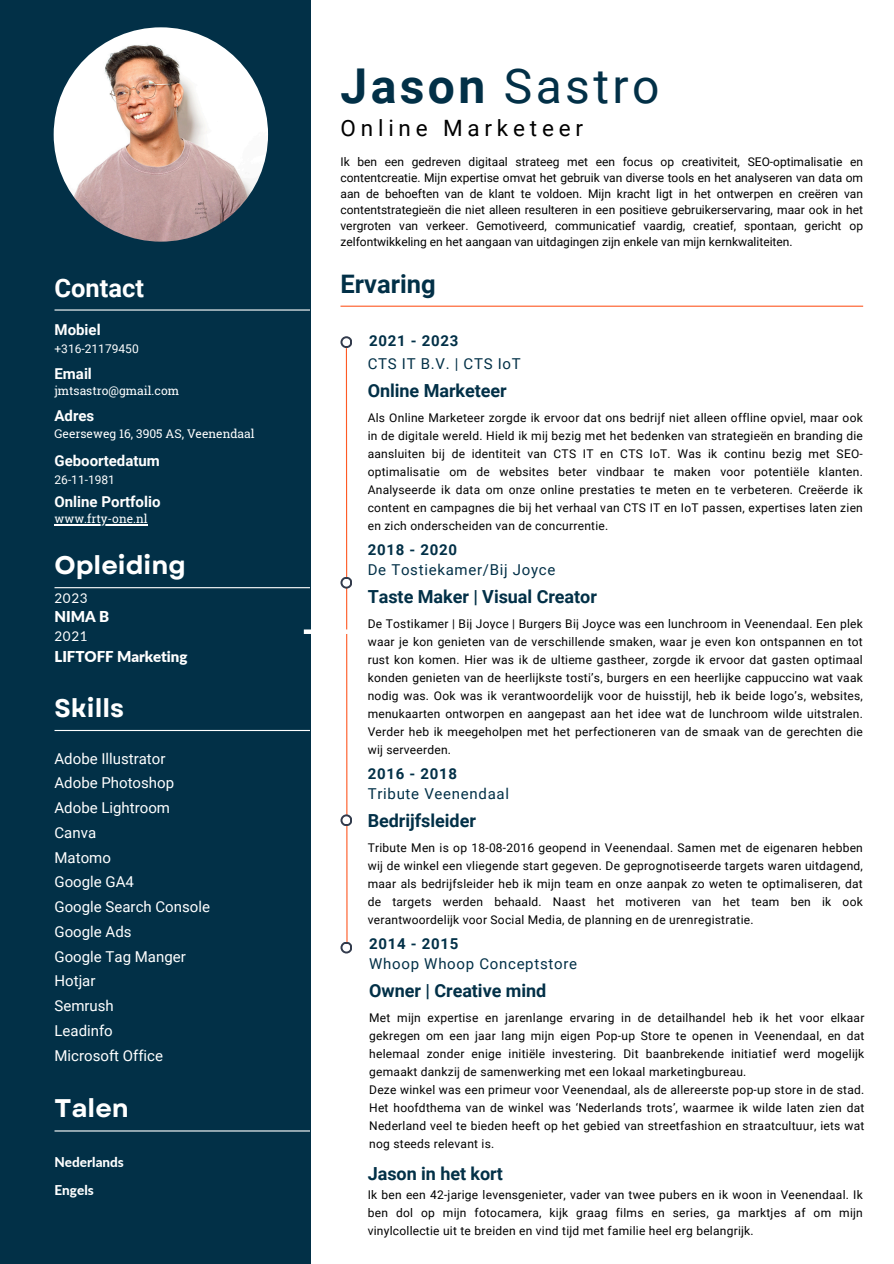
<style>
.page{position:relative;width:894px;height:1264px;background:#fff}
.page>*{position:absolute;margin:0;border:0;box-sizing:border-box;transform-origin:0 0}
.t1{font:48px "Roboto";letter-spacing:.07em;color:#023047}
.t2{font:700 25.5px "Garet";color:#fff}
.t3{font:700 25.5px "Roboto";color:#023047}
.t4{font:700 25.5px "Roboto";color:#fff}
.t5{font:22.5px "Roboto";letter-spacing:.215em;color:#000}
.t6{font:700 18px "Roboto";letter-spacing:-.005em;color:#023047}
.t7{font:15px "Roboto";color:#fff}
.t8{font:15px "Roboto";letter-spacing:.05em;color:#023047}
.t9{font:700 15px "Roboto";color:#fff}
.t10{font:700 15px "Roboto";letter-spacing:.05em;color:#023047}
.t11{font:900 15px "Lato";letter-spacing:-.005em;color:#fff}
.t12{font:800 13.5px "Lato";color:#fff}
.t13{font:13.5px "Lato";letter-spacing:.045em;color:#fff}
.t14{font:12px/18px "Roboto";letter-spacing:.02em;color:#000;text-align:justify}
.t15{font:12px "Roboto Slab";color:#fff}
.t16{font:12px "Roboto";color:#fff}
.s1{font-weight:700}
</style>
<div class="page">
<div style="left:0;top:0;width:310px;height:1263px;background:#023047"></div>
<hr style="left:54px;top:309px;width:256px;height:1px;background:#fff">
<hr style="left:54px;top:587px;width:256px;height:1px;background:#fff">
<hr style="left:340px;top:305px;width:522px;height:2px;background:#fe5a25">
<svg style="left:345px;top:348px;width:3px;height:593px"></svg>
<svg style="left:340px;top:336px;width:12px;height:12px"></svg>
<div style="left:342px;top:338px;width:8px;height:8px;background:#fff;border-radius:50%"></div>
<svg style="left:340px;top:576px;width:12px;height:12px"></svg>
<div style="left:342px;top:578px;width:8px;height:8px;background:#fff;border-radius:50%"></div>
<svg style="left:340px;top:814px;width:12px;height:12px"></svg>
<div style="left:342px;top:816px;width:8px;height:8px;background:#fff;border-radius:50%"></div>
<img style="left:54px;top:27px;width:214px;height:215px;border-radius:50%">
<hr style="left:54px;top:730px;width:256px;height:1px;background:#fff">
<hr style="left:54px;top:1130px;width:256px;height:1px;background:#fff">
<svg style="left:340px;top:941px;width:12px;height:12px"></svg>
<div style="left:342px;top:943px;width:8px;height:8px;background:#fff;border-radius:50%"></div>
<div style="left:304px;top:629px;width:285px;height:5px;background:#fff"></div>
<hr style="left:54px;top:524px;width:94px;height:1px;background:#fff">
<p class="t4" style="left:54px;top:273px;width:91px">Contact</p>
<p class="t9" style="left:54px;top:321px;width:48px">Mobiel</p>
<h6 class="t16" style="left:54px;top:342px;width:86px">+316-21179450</h6>
<p class="t9" style="left:54px;top:365px;width:39px">Email</p>
<h6 class="t15" style="left:54px;top:382px;width:126px">jmtsastro@gmail.com</h6>
<h4 class="t9" style="left:54px;top:407px;width:41px">Adres</h4>
<p class="t15" style="left:54px;top:425px;width:201px">Geerseweg 16, 3905 AS, Veenendaal</p>
<p class="t9" style="left:54px;top:452px;width:107px">Geboortedatum</p>
<h6 class="t16" style="left:54px;top:473px;width:62px">26-11-1981</h6>
<h6 class="t9" style="left:54px;top:493px;width:107px">Online Portfolio</h6>
<p class="t15" style="left:54px;top:510px;width:94px">www.frty-one.nl</p>
<h2 class="t2" style="left:54px;top:547px;width:133px">Opleiding</h2>
<p class="t13" style="left:54px;top:589px;width:35px">2023</p>
<p class="t13" style="left:54px;top:627px;width:35px">2021</p>
<p class="t11" style="left:54px;top:607px;width:56px">NIMA B</p>
<p class="t11" style="left:54px;top:647px;width:134px">LIFTOFF Marketing</p>
<p class="t2" style="left:54px;top:689px;width:71px">Skills</p>
<h4 class="t7" style="left:54px;top:749px;width:112px">Adobe Illustrator</h4>
<p class="t7" style="left:54px;top:774px;width:121px">Adobe Photoshop</p>
<h6 class="t7" style="left:54px;top:799px;width:117px">Adobe Lightroom</h6>
<p class="t7" style="left:54px;top:824px;width:43px">Canva</p>
<h4 class="t7" style="left:54px;top:848px;width:58px">Matomo</h4>
<p class="t7" style="left:54px;top:873px;width:81px">Google GA4</p>
<h6 class="t7" style="left:54px;top:898px;width:157px">Google Search Console</h6>
<p class="t7" style="left:54px;top:923px;width:78px">Google Ads</p>
<h4 class="t7" style="left:54px;top:947px;width:133px">Google Tag Manger</h4>
<p class="t7" style="left:54px;top:972px;width:42px">Hotjar</p>
<p class="t7" style="left:54px;top:997px;width:61px">Semrush</p>
<h4 class="t7" style="left:54px;top:1022px;width:60px">Leadinfo</h4>
<p class="t7" style="left:54px;top:1046px;width:110px">Microsoft Office</p>
<h2 class="t2" style="left:54px;top:1090px;width:76px">Talen</h2>
<p class="t12" style="left:54px;top:1153px;width:71px">Nederlands</p>
<p class="t12" style="left:54px;top:1181px;width:41px">Engels</p>
<h6 class="t1" style="left:340px;top:58px;width:320px"><span class="s1">Jason</span> Sastro</h6>
<p class="t5" style="left:340px;top:115px;width:244px">Online Marketeer</p>
<h6 class="t14" style="left:340px;top:154px;width:524px;line-height:16px">Ik ben een gedreven digitaal strateeg met een focus op creativiteit, SEO-optimalisatie en contentcreatie. Mijn expertise omvat het gebruik van diverse tools en het analyseren van data om aan de behoeften van de klant te voldoen. Mijn kracht ligt in het ontwerpen en creëren van contentstrategieën die niet alleen resulteren in een positieve gebruikerservaring, maar ook in het vergroten van verkeer. Gemotiveerd, communicatief vaardig, creatief, spontaan, gericht op zelfontwikkeling en het aangaan van uitdagingen zijn enkele van mijn kernkwaliteiten.</h6>
<p class="t3" style="left:340px;top:269px;width:97px">Ervaring</p>
<h6 class="t10" style="left:369px;top:332px;width:91px">2021 - 2023</h6>
<p class="t8" style="left:367px;top:355px;width:154px">CTS IT B.V. | CTS IoT</p>
<p class="t6" style="left:367px;top:380px;width:140px">Online Marketeer</p>
<h2 class="t14" style="left:367px;top:409px;width:496px">Als Online Marketeer zorgde ik ervoor dat ons bedrijf niet alleen offline opviel, maar ook in de digitale wereld. Hield ik mij bezig met het bedenken van strategieën en branding die aansluiten bij de identiteit van CTS IT en CTS IoT. Was ik continu bezig met SEO&shy;optimalisatie om de websites beter vindbaar te maken voor potentiële klanten.<br>Analyseerde ik data om onze online prestaties te meten en te verbeteren. Creëerde ik content en campagnes die bij het verhaal van CTS IT en IoT passen, expertises laten zien en zich onderscheiden van de concurrentie.</h2>
<p class="t10" style="left:367px;top:541px;width:91px">2018 - 2020</p>
<p class="t8" style="left:367px;top:561px;width:189px">De Tostiekamer/Bij Joyce</p>
<h6 class="t6" style="left:367px;top:586px;width:231px">Taste Maker | Visual Creator</h6>
<p class="t14" style="left:367px;top:615px;width:496px">De Tostikamer | Bij Joyce | Burgers Bij Joyce was een lunchroom in Veenendaal. Een plek waar je kon genieten van de verschillende smaken, waar je even kon ontspannen en tot rust kon komen. Hier was ik de ultieme gastheer, zorgde ik ervoor dat gasten optimaal konden genieten van de heerlijkste tosti’s, burgers en een heerlijke cappuccino wat vaak nodig was. Ook was ik verantwoordelijk voor de huisstijl, heb ik beide logo’s, websites, menukaarten ontworpen en aangepast aan het idee wat de lunchroom wilde uitstralen.<br>Verder heb ik meegeholpen met het perfectioneren van de smaak van de gerechten die wij serveerden.</p>
<p class="t10" style="left:367px;top:765px;width:91px">2016 - 2018</p>
<p class="t8" style="left:367px;top:785px;width:143px">Tribute Veenendaal</p>
<h2 class="t6" style="left:367px;top:810px;width:110px">Bedrijfsleider</h2>
<h5 class="t14" style="left:367px;top:839px;width:496px">Tribute Men is op 18-08-2016 geopend in Veenendaal. Samen met de eigenaren hebben wij de winkel een vliegende start gegeven. De geprognotiseerde targets waren uitdagend, maar als bedrijfsleider heb ik mijn team en onze aanpak zo weten te optimaliseren, dat de targets werden behaald. Naast het motiveren van het team ben ik ook verantwoordelijk voor Social Media, de planning en de urenregistratie.</h5>
<p class="t10" style="left:369px;top:934px;width:91px">2014 - 2015</p>
<h2 class="t8" style="left:369px;top:954px;width:209px">Whoop Whoop Conceptstore</h2>
<h3 class="t6" style="left:369px;top:979px;width:178px">Owner | Creative mind</h3>
<p class="t14" style="left:369px;top:1008px;width:496px">Met mijn expertise en jarenlange ervaring in de detailhandel heb ik het voor elkaar gekregen om een jaar lang mijn eigen Pop-up Store te openen in Veenendaal, en dat helemaal zonder enige initiële investering. Dit baanbrekende initiatief werd mogelijk gemaakt dankzij de samenwerking met een lokaal marketingbureau.</p>
<h1 class="t14" style="left:369px;top:1080px;width:496px">Deze winkel was een primeur voor Veenendaal, als de allereerste pop-up store in de stad.<br>Het hoofdthema van de winkel was ‘Nederlands trots’, waarmee ik wilde laten zien dat Nederland veel te bieden heeft op het gebied van streetfashion en straatcultuur, iets wat nog steeds relevant is.</h1>
<p class="t6" style="left:367px;top:1162px;width:136px">Jason in het kort</p>
<p class="t14" style="left:367px;top:1185px;width:496px">Ik ben een 42-jarige levensgenieter, vader van twee pubers en ik woon in Veenendaal. Ik ben dol op mijn fotocamera, kijk graag films en series, ga marktjes af om mijn vinylcollectie uit te breiden en vind tijd met familie heel erg belangrijk.</p>
</div>
